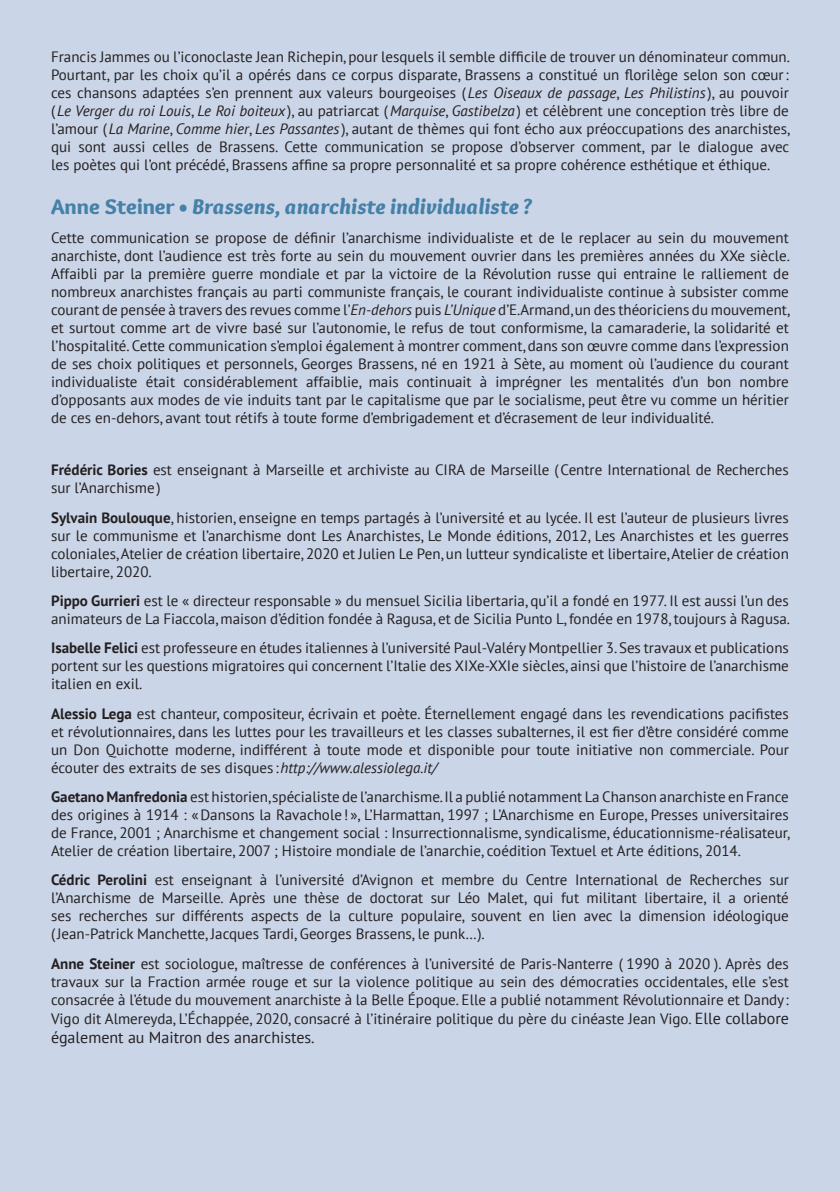
<style>
.page{position:relative;width:840px;height:1191px;background:#fff}
.page>*{position:absolute;margin:0;border:0;box-sizing:border-box;transform-origin:0 0}
.t1{font:italic 900 22px "Overlock";color:#4580a8}
.t2{font:16px "PT Sans";color:#231f20}
.t3{font:15px/18px "PT Sans";color:#231f20;text-align:justify}
.s1{font-style:italic}
.s2{font-style:normal}
.s3{font-weight:700}
.s4{font-size:16px}
</style>
<div class="page">
<div style="left:0;top:0;width:839px;height:1191px;background:#cad5e7"></div>
<p class="t3" style="left:51px;top:49px;width:740px">Francis Jammes ou l’iconoclaste Jean Richepin, pour lesquels il semble difficile de trouver un dénominateur commun.<br>Pourtant, par les choix qu’il a opérés dans ce corpus disparate, Brassens a constitué un florilège selon son cœur: ces chansons adaptées s’en prennent aux valeurs bourgeoises (<span class="s1">Les Oiseaux de passage</span>, <span class="s1">Les Philistins</span>), au pouvoir ( <span class="s1">Le Verger du roi Louis</span>, <span class="s1">Le Roi boiteux</span> ), au patriarcat (<span class="s1">Marquise</span>, <span class="s1">Gastibelza</span> ) et célèbrent une conception très libre de l’amour ( <span class="s1">La Marine</span>, <span class="s1">Comme hier</span>, <span class="s1">Les Passantes</span>), autant de thèmes qui font écho aux préoccupations des anarchistes, qui sont aussi celles de Brassens. Cette communication se propose d’observer comment, par le dialogue avec les poètes qui l’ont précédé, Brassens affine sa propre personnalité et sa propre cohérence esthétique et éthique.</p>
<h1 class="t1" style="left:51px;top:192px;width:482px"><span class="s2">Anne Steiner •</span> Brassens, anarchiste individualiste ?</h1>
<p class="t3" style="left:51px;top:229px;width:740px">Cette communication se propose de définir l’anarchisme individualiste et de le replacer au sein du mouvement anarchiste, dont l’audience est très forte au sein du mouvement ouvrier dans les premières années du XXe siècle.<br>Affaibli par la première guerre mondiale et par la victoire de la Révolution russe qui entraine le ralliement de nombreux anarchistes français au parti communiste français, le courant individualiste continue à subsister comme courant de pensée à travers des revues comme l’<span class="s1">En-dehors</span> puis <span class="s1">L’Unique</span> d’E.Armand, un des théoriciens du mouvement, et surtout comme art de vivre basé sur l’autonomie, le refus de tout conformisme, la camaraderie, la solidarité et l’hospitalité. Cette communication s’emploi également à montrer comment, dans son œuvre comme dans l’expression de ses choix politiques et personnels, Georges Brassens, né en 1921 à Sète, au moment où l’audience du courant individualiste était considérablement affaiblie, mais continuait à imprégner les mentalités d’un bon nombre d’opposants aux modes de vie induits tant par le capitalisme que par le socialisme, peut être vu comme un héritier de ces en-dehors, avant tout rétifs à toute forme d’embrigadement et d’écrasement de leur individualité.</p>
<p class="t3" style="left:51px;top:461px;width:739px"><span class="s3">Frédéric Bories</span> est enseignant à Marseille et archiviste au CIRA de Marseille (Centre International de Recherches sur l’Anarchisme)</p>
<p class="t3" style="left:51px;top:509px;width:739px"><span class="s3">Sylvain Boulouque</span>, historien, enseigne en temps partagés à l’université et au lycée. Il est l’auteur de plusieurs livres sur le communisme et l’anarchisme dont Les Anarchistes, Le Monde éditions, 2012, Les Anarchistes et les guerres coloniales, Atelier de création libertaire, 2020 et Julien Le Pen, un lutteur syndicaliste et libertaire, Atelier de création libertaire, 2020.</p>
<p class="t3" style="left:51px;top:592px;width:740px"><span class="s3">Pippo Gurrieri</span> est le « directeur responsable » du mensuel Sicilia libertaria, qu’il a fondé en 1977. Il est aussi l’un des animateurs de La Fiaccola, maison d’édition fondée à Ragusa, et de Sicilia Punto L, fondée en 1978, toujours à Ragusa.</p>
<p class="t3" style="left:51px;top:639px;width:739px"><span class="s3">Isabelle Felici</span> est professeure en études italiennes à l’université Paul-Valéry Montpellier 3. Ses travaux et publications portent sur les questions migratoires qui concernent l’Italie des XIXe-XXIe siècles, ainsi que l’histoire de l’anarchisme italien en exil.</p>
<p class="t3" style="left:51px;top:705px;width:739px"><span class="s3">Alessio Lega</span> est chanteur, compositeur, écrivain et poète. Éternellement engagé dans les revendications pacifistes et révolutionnaires, dans les luttes pour les travailleurs et les classes subalternes, il est fier d’être considéré comme un Don Quichotte moderne, indifférent à toute mode et disponible pour toute initiative non commerciale. Pour écouter des extraits de ses disques :<span class="s1">http://www.alessiolega.it/</span></p>
<p class="t3" style="left:51px;top:788px;width:740px"><span class="s3">Gaetano Manfredonia</span> est historien, spécialiste de l’anarchisme. Il a publié notamment La Chanson anarchiste en France des origines à 1914 : «Dansons la Ravachole! », L’Harmattan, 1997 ; L’Anarchisme en Europe, Presses universitaires de France, 2001 ; Anarchisme et changement social : Insurrectionnalisme, syndicalisme, éducationnisme-réalisateur, Atelier de création libertaire, 2007 ; Histoire mondiale de l’anarchie, coédition Textuel et Arte éditions, 2014.</p>
<p class="t3" style="left:51px;top:871px;width:739px"><span class="s3">Cédric Perolini</span> est enseignant à l’université d’Avignon et membre du Centre International de Recherches sur l’Anarchisme de Marseille. Après une thèse de doctorat sur Léo Malet, qui fut militant libertaire, il a orienté ses recherches sur différents aspects de la culture populaire, souvent en lien avec la dimension idéologique (Jean-Patrick Manchette, Jacques Tardi, Georges Brassens, le punk…).</p>
<p class="t3" style="left:51px;top:955px;width:739px"><span class="s3">Anne Steiner</span> est sociologue, maîtresse de conférences à l’université de Paris-Nanterre ( 1990 à 2020 ). Après des travaux sur la Fraction armée rouge et sur la violence politique au sein des démocraties occidentales, elle s’est consacrée à l’étude du mouvement anarchiste à la Belle Époque. Elle a publié notamment Révolutionnaire et Dandy:<br>Vigo dit Almereyda, L’Échappée, 2020, consacré à l’itinéraire politique du père du cinéaste Jean Vigo. <span class="s4">Elle collabore</span></p>
<p class="t2" style="left:51px;top:1028px;width:265px">également au Maitron des anarchistes.</p>
</div>
